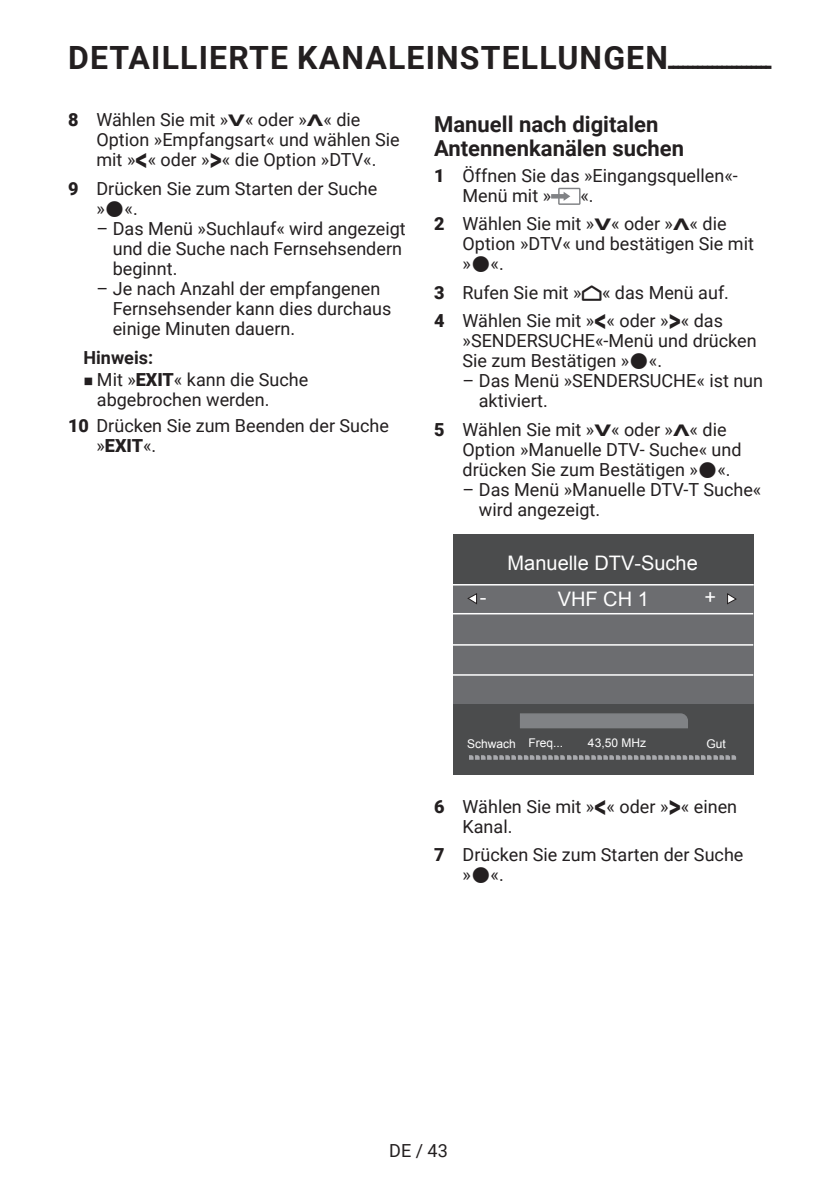
<style>
.page{position:relative;width:840px;height:1191px;background:#fff}
.page>*{position:absolute;margin:0;border:0;box-sizing:border-box;transform-origin:0 0}
.t1{font:700 32px "Roboto";letter-spacing:.035em;color:#231f20}
.t2{font:700 22px/24px "Roboto";color:#231f20}
.t3{font:20px "Arial";color:#fff}
.t4{font:18px/20px "Roboto";color:#231f20}
.t5{font:700 18px "Roboto";color:#231f20}
.t6{font:12px "Arial";color:#fff}
.t7{font:7px "Grund Son Se";color:#231f20}
.s1{font-weight:900}
.s2{font-weight:700;font-size:16px}
.s3{font-weight:700;font-size:32px}
.s4{font-family:"Arcelik TS9 Android";font-size:24px}
</style>
<div class="page">
<svg style="left:551px;top:188px;width:29px;height:17px"></svg>
<div style="left:452px;top:534px;width:301px;height:240px;background:#4b4c4d"></div>
<div style="left:452px;top:584px;width:301px;height:119px;background:#6c6d70"></div>
<hr style="left:452px;top:584px;width:301px;height:1px;background:#fff">
<hr style="left:452px;top:613px;width:300px;height:1px;background:#fff">
<hr style="left:452px;top:644px;width:300px;height:1px;background:#fff">
<hr style="left:452px;top:674px;width:300px;height:1px;background:#fff">
<svg style="left:520px;top:713px;width:168px;height:16px;background:#7c7e81"></svg>
<svg style="left:469px;top:755px;width:266px;height:4px"></svg>
<svg style="left:467px;top:593px;width:10px;height:11px"></svg>
<svg style="left:727px;top:593px;width:9px;height:11px"></svg>
<h1 class="t1" style="left:68px;top:36px;width:704px">DETAILLIERTE KANALEINSTELLUNGEN<sub>----------------------</sub></h1>
<p class="t4" style="left:96px;top:109px;width:304px;text-indent:-28px"><span class="s1">8</span> Wählen Sie mit »<span class="s2">V</span>« oder »<span class="s2">Λ</span>« die<br>Option »Empfangsart« und wählen Sie mit »<span class="s3">&lt;</span>« oder »<span class="s3">&gt;</span>« die Option »DTV«.</p>
<p class="t4" style="left:96px;top:178px;width:282px;text-indent:-28px"><span class="s1">9</span> Drücken Sie zum Starten der Suche » «.</p>
<p class="t4" style="left:113px;top:218px;width:294px;text-indent:-16px">– Das Menü »Suchlauf« wird angezeigt und die Suche nach Fernsehsendern beginnt.</p>
<p class="t4" style="left:113px;top:278px;width:280px;text-indent:-16px">– Je nach Anzahl der empfangenen<br>Fernsehsender kann dies durchaus einige Minuten dauern.</p>
<p class="t5" style="left:83px;top:344px;width:71px">Hinweis:</p>
<p class="t7" style="left:83px;top:378px;width:11px">7</p>
<p class="t4" style="left:97px;top:369px;width:213px">Mit »<span class="s1">EXIT</span>« kann die Suche abgebrochen werden.</p>
<p class="t4" style="left:96px;top:415px;width:294px;text-indent:-28px"><span class="s1">10</span> Drücken Sie zum Beenden der Suche »<span class="s1">EXIT</span>«.</p>
<p class="t2" style="left:434px;top:111px;width:251px">Manuell nach digitalen<br>Antennenkanälen suchen</p>
<p class="t4" style="left:462px;top:164px;width:277px;text-indent:-28px"><span class="s1">1</span> Öffnen Sie das »Eingangsquellen«-<br>Menü mit »</p>
<p class="t4" style="left:434px;top:180px;width:294px;line-height:28.6px;text-indent:146px">«.<br><span class="s1">2</span> Wählen Sie mit »<span class="s2">V</span>« oder »<span class="s2">Λ</span>« die</p>
<p class="t4" style="left:462px;top:233px;width:293px">Option »DTV« und bestätigen Sie mit » «.</p>
<p class="t4" style="left:434px;top:277px;width:296px;line-height:28.6px"><span class="s1">3</span> Rufen Sie mit »<span class="s4">p</span>« das Menü auf.<br><span class="s1">4</span> Wählen Sie mit »<span class="s3">&lt;</span>« oder »<span class="s3">&gt;</span>« das</p>
<p class="t4" style="left:462px;top:330px;width:295px">»SENDERSUCHE«-Menü und drücken<br>Sie zum Bestätigen » «.</p>
<p class="t4" style="left:478px;top:370px;width:286px;text-indent:-16px">– Das Menü »SENDERSUCHE« ist nun aktiviert.</p>
<p class="t4" style="left:462px;top:418px;width:280px;text-indent:-28px"><span class="s1">5</span> Wählen Sie mit »<span class="s2">V</span>« oder »<span class="s2">Λ</span>« die<br>Option »Manuelle DTV- Suche« und drücken Sie zum Bestätigen » «.</p>
<p class="t4" style="left:478px;top:478px;width:284px;text-indent:-16px">– Das Menü »Manuelle DTV-T Suche« wird angezeigt.</p>
<p class="t3" style="left:507px;top:549px;width:192px">Manuelle DTV-Suche</p>
<p class="t3" style="left:479px;top:584px;width:8px">-</p>
<p class="t3" style="left:557px;top:586px;width:93px">VHF CH 1</p>
<p class="t3" style="left:704px;top:584px;width:13px">+</p>
<p class="t6" style="left:467px;top:735px;width:97px">Schwach Freq...</p>
<p class="t6" style="left:587px;top:735px;width:60px">43,50 MHz</p>
<p class="t6" style="left:706px;top:735px;width:21px">Gut</p>
<p class="t4" style="left:462px;top:795px;width:276px;text-indent:-28px"><span class="s1">6</span> Wählen Sie mit »<span class="s3">&lt;</span>« oder »<span class="s3">&gt;</span>« einen<br>Kanal.</p>
<p class="t4" style="left:462px;top:844px;width:282px;text-indent:-28px"><span class="s1">7</span> Drücken Sie zum Starten der Suche » «.</p>
<p class="t4" style="left:389px;top:1140px;width:60px">DE / 43</p>
</div>
